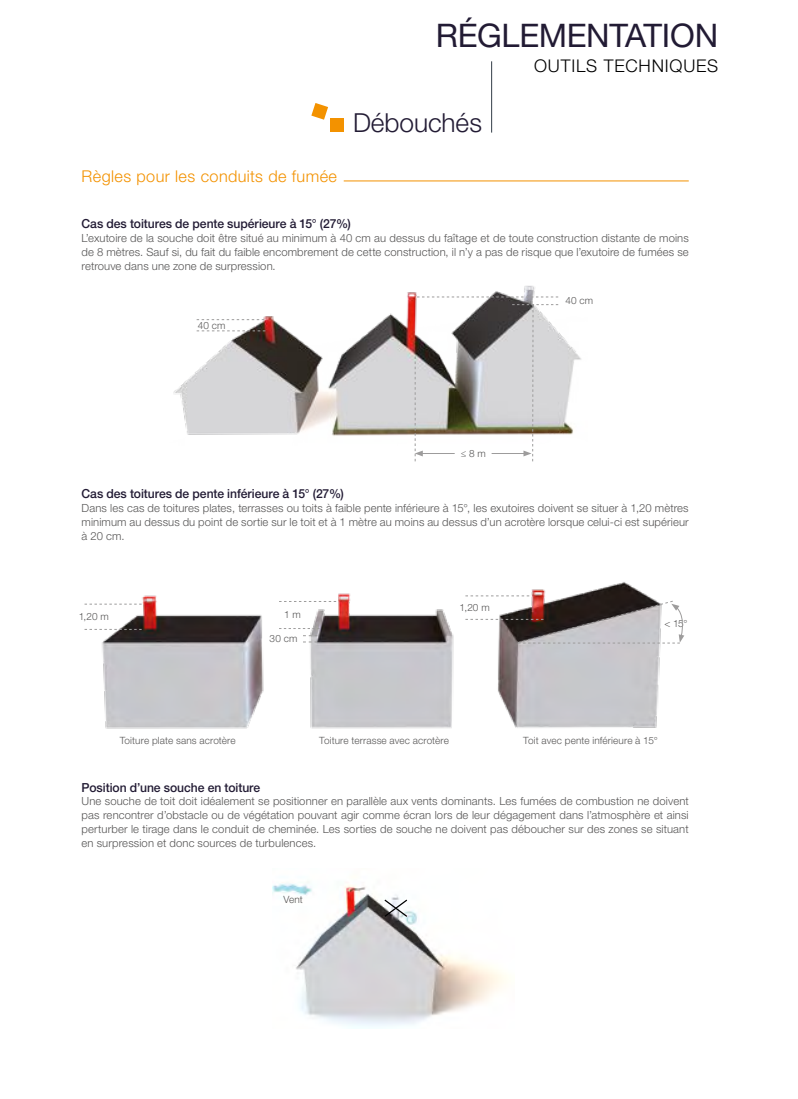
<style>
.page{position:relative;width:798px;height:1099px;background:#fff}
.page>*{position:absolute;margin:0;border:0;box-sizing:border-box;transform-origin:0 0}
.t1{font:32.5px "Helvetica Neue LT Std";letter-spacing:-.01em;color:#221b34}
.t2{font:300 26.25px "Helvetica Neue LT Std";letter-spacing:-.005em;color:#221b34}
.t3{font:300 17.5px "Helvetica Neue LT Std";letter-spacing:.045em;color:#000}
.t4{font:300 16.25px "Helvetica Neue LT Std";letter-spacing:.025em;color:#f39200}
.t5{font:500 12.5px "Helvetica Neue LT Std";letter-spacing:-.005em;color:#221b34}
.t6{font:300 11.25px/13.8px "Helvetica Neue LT Std";letter-spacing:.01em;color:#575656;text-align:justify}
.t7{font:300 10px "Helvetica Neue LT Std";letter-spacing:.01em;color:#575656}
</style>
<div class="page">
<hr style="left:343px;top:181px;width:345px;height:1px;background:#f39200">
<img style="left:173px;top:285px;width:408px;height:151px">
<hr style="left:420px;top:453px;width:34px;height:1px;background:#9d9c9c">
<hr style="left:491px;top:453px;width:34px;height:1px;background:#9d9c9c">
<svg style="left:414px;top:356px;width:8px;height:105px"></svg>
<svg style="left:196px;top:330px;width:69px;height:1px"></svg>
<svg style="left:512px;top:304px;width:46px;height:157px"></svg>
<svg style="left:196px;top:319px;width:68px;height:1px"></svg>
<svg style="left:417px;top:296px;width:141px;height:1px"></svg>
<img style="left:89px;top:582px;width:581px;height:147px">
<svg style="left:465px;top:595px;width:220px;height:48px"></svg>
<svg style="left:279px;top:628px;width:40px;height:1px"></svg>
<svg style="left:303px;top:635px;width:14px;height:7px"></svg>
<svg style="left:279px;top:601px;width:57px;height:1px"></svg>
<svg style="left:84px;top:629px;width:58px;height:1px"></svg>
<svg style="left:84px;top:604px;width:58px;height:1px"></svg>
<img style="left:272px;top:883px;width:236px;height:145px">
<svg style="left:383px;top:898px;width:25px;height:20px"></svg>
<hr style="left:491px;top:61px;width:1px;height:72px;background:#323d47">
<svg style="left:311px;top:103px;width:17px;height:17px"></svg>
<div style="left:330px;top:118px;width:13px;height:14px;background:#f39200"></div>
<h1 class="t1" style="left:435px;top:16px;width:284px">RÉGLEMENTATION</h1>
<h3 class="t3" style="left:534px;top:55px;width:185px">OUTILS TECHNIQUES</h3>
<h2 class="t2" style="left:353px;top:106px;width:130px">Débouchés</h2>
<h3 class="t4" style="left:81px;top:166px;width:257px">Règles pour les conduits de fumée</h3>
<p class="t5" style="left:81px;top:216px;width:271px">Cas des toitures de pente supérieure à 15° (27%)</p>
<p class="t6" style="left:81px;top:231px;width:608px">L’exutoire de la souche doit être situé au minimum à 40 cm au dessus du faîtage et de toute construction distante de moins de 8 mètres. Sauf si, du fait du faible encombrement de cette construction, il n’y a pas de risque que l’exutoire de fumées se retrouve dans une zone de surpression.</p>
<p class="t7" style="left:198px;top:319px;width:29px">40 cm</p>
<p class="t7" style="left:460px;top:447px;width:27px">≤ 8 m</p>
<p class="t7" style="left:565px;top:295px;width:29px">40 cm</p>
<p class="t5" style="left:81px;top:486px;width:264px">Cas des toitures de pente inférieure à 15° (27%)</p>
<p class="t6" style="left:81px;top:501px;width:608px">Dans les cas de toitures plates, terrasses ou toits à faible pente inférieure à 15°, les exutoires doivent se situer à 1,20 mètres minimum au dessus du point de sortie sur le toit et à 1 mètre au moins au dessus d’un acrotère lorsque celui-ci est supérieur à 20 cm.</p>
<p class="t7" style="left:79px;top:610px;width:31px">1,20 m</p>
<p class="t7" style="left:284px;top:608px;width:18px">1 m</p>
<p class="t7" style="left:269px;top:632px;width:29px">30 cm</p>
<p class="t7" style="left:459px;top:601px;width:31px">1,20 m</p>
<p class="t7" style="left:664px;top:617px;width:25px">&lt; 15°</p>
<p class="t7" style="left:120px;top:734px;width:117px">Toiture plate sans acrotère</p>
<p class="t7" style="left:319px;top:734px;width:131px">Toiture terrasse avec acrotère</p>
<p class="t7" style="left:523px;top:734px;width:136px">Toit avec pente inférieure à 15°</p>
<p class="t5" style="left:81px;top:779px;width:180px">Position d’une souche en toiture</p>
<p class="t6" style="left:81px;top:794px;width:608px">Une souche de toit doit idéalement se positionner en parallèle aux vents dominants. Les fumées de combustion ne doivent pas rencontrer d’obstacle ou de végétation pouvant agir comme écran lors de leur dégagement dans l’atmosphère et ainsi perturber le tirage dans le conduit de cheminée. Les sorties de souche ne doivent pas déboucher sur des zones se situant en surpression et donc sources de turbulences.</p>
<p class="t7" style="left:283px;top:893px;width:21px">Vent</p>
</div>
